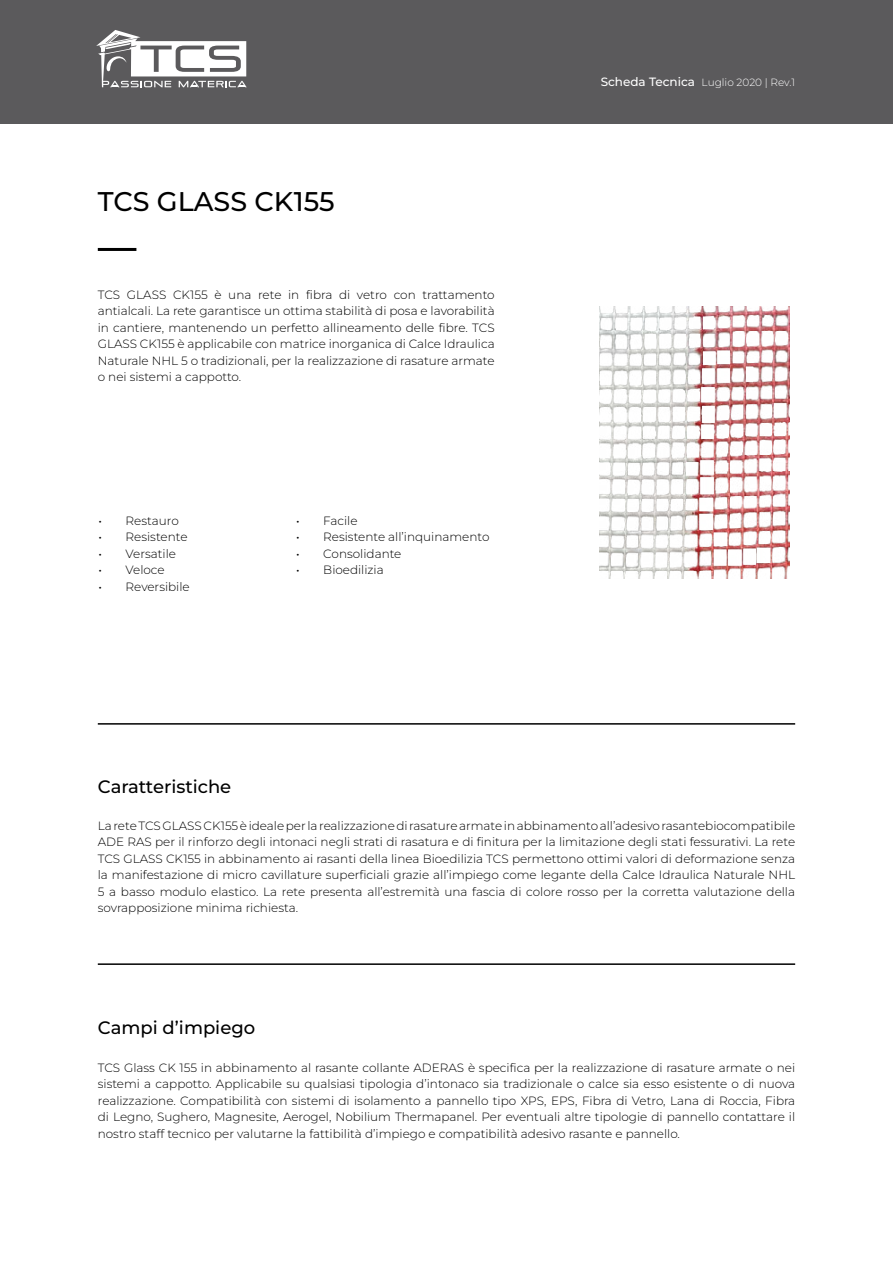
<style>
.page{position:relative;width:893px;height:1263px;background:#fff}
.page>*{position:absolute;margin:0;border:0;box-sizing:border-box;transform-origin:0 0}
.t1{font:100 27px "Montserrat";color:#000}
.t2{font:100 18px "Montserrat";color:#000}
.t3{font:300 12px/16.5px "Montserrat";color:#000;text-align:justify}
.t4{font:300 10.5px "Montserrat";color:#fff}
.s1{font-weight:100}
.s2{font-weight:100;font-size:12px}
</style>
<div class="page">
<div style="left:0;top:0;width:893px;height:123px;background:#5b5a5c"></div>
<hr style="left:98px;top:248px;width:38px;height:3px;background:#000">
<hr style="left:98px;top:723px;width:697px;height:2px;background:#000">
<hr style="left:98px;top:963px;width:697px;height:2px;background:#000">
<svg style="left:96px;top:30px;width:151px;height:57px"></svg>
<img style="left:600px;top:307px;width:189px;height:272px">
<h1 class="t1" style="left:98px;top:184px;width:238px">TCS GLASS CK155</h1>
<p class="t3" style="left:98px;top:286px;width:398px">TCS GLASS CK155 è una rete in fibra di vetro con trattamento antialcali. La rete garantisce un ottima stabilità di posa e lavorabilità in cantiere, mantenendo un perfetto allineamento delle fibre. TCS GLASS CK155 è applicabile con matrice inorganica di Calce Idraulica Naturale NHL 5 o tradizionali, per la realizzazione di rasature armate o nei sistemi a cappotto.</p>
<p class="t3" style="left:99px;top:512px;width:82px"><span class="s1">•</span> Restauro</p>
<p class="t3" style="left:99px;top:529px;width:90px"><span class="s1">•</span> Resistente</p>
<p class="t3" style="left:99px;top:545px;width:79px"><span class="s1">•</span> Versatile</p>
<p class="t3" style="left:99px;top:562px;width:68px"><span class="s1">•</span> Veloce</p>
<p class="t3" style="left:99px;top:578px;width:93px"><span class="s1">•</span> Reversibile</p>
<p class="t3" style="left:296px;top:512px;width:63px"><span class="s1">•</span> Facile</p>
<p class="t3" style="left:296px;top:529px;width:195px"><span class="s1">•</span> Resistente all’inquinamento</p>
<p class="t3" style="left:296px;top:545px;width:107px"><span class="s1">•</span> Consolidante</p>
<p class="t3" style="left:296px;top:562px;width:89px"><span class="s1">•</span> Bioedilizia</p>
<h2 class="t2" style="left:98px;top:774px;width:135px">Caratteristiche</h2>
<p class="t4" style="left:601px;top:75px;width:196px"><span class="s2">Scheda Tecnica</span> Luglio 2020 | Rev.1</p>
<p class="t3" style="left:98px;top:817px;width:699px">La rete TCS GLASS CK155 è ideale per la realizzazione di rasature armate in abbinamento all’adesivo rasantebiocompatibile ADE RAS per il rinforzo degli intonaci negli strati di rasatura e di finitura per la limitazione degli stati fessurativi. La rete TCS GLASS CK155 in abbinamento ai rasanti della linea Bioedilizia TCS permettono ottimi valori di deformazione senza la manifestazione di micro cavillature superficiali grazie all’impiego come legante della Calce Idraulica Naturale NHL 5 a basso modulo elastico. La rete presenta all’estremità una fascia di colore rosso per la corretta valutazione della sovrapposizione minima richiesta.</p>
<h2 class="t2" style="left:98px;top:1016px;width:159px">Campi d’impiego</h2>
<p class="t3" style="left:98px;top:1059px;width:699px">TCS Glass CK 155 in abbinamento al rasante collante ADERAS è specifica per la realizzazione di rasature armate o nei sistemi a cappotto. Applicabile su qualsiasi tipologia d’intonaco sia tradizionale o calce sia esso esistente o di nuova realizzazione. Compatibilità con sistemi di isolamento a pannello tipo XPS, EPS, Fibra di Vetro, Lana di Roccia, Fibra di Legno, Sughero, Magnesite, Aerogel, Nobilium Thermapanel. Per eventuali altre tipologie di pannello contattare il nostro staff tecnico per valutarne la fattibilità d’impiego e compatibilità adesivo rasante e pannello.</p>
</div>
